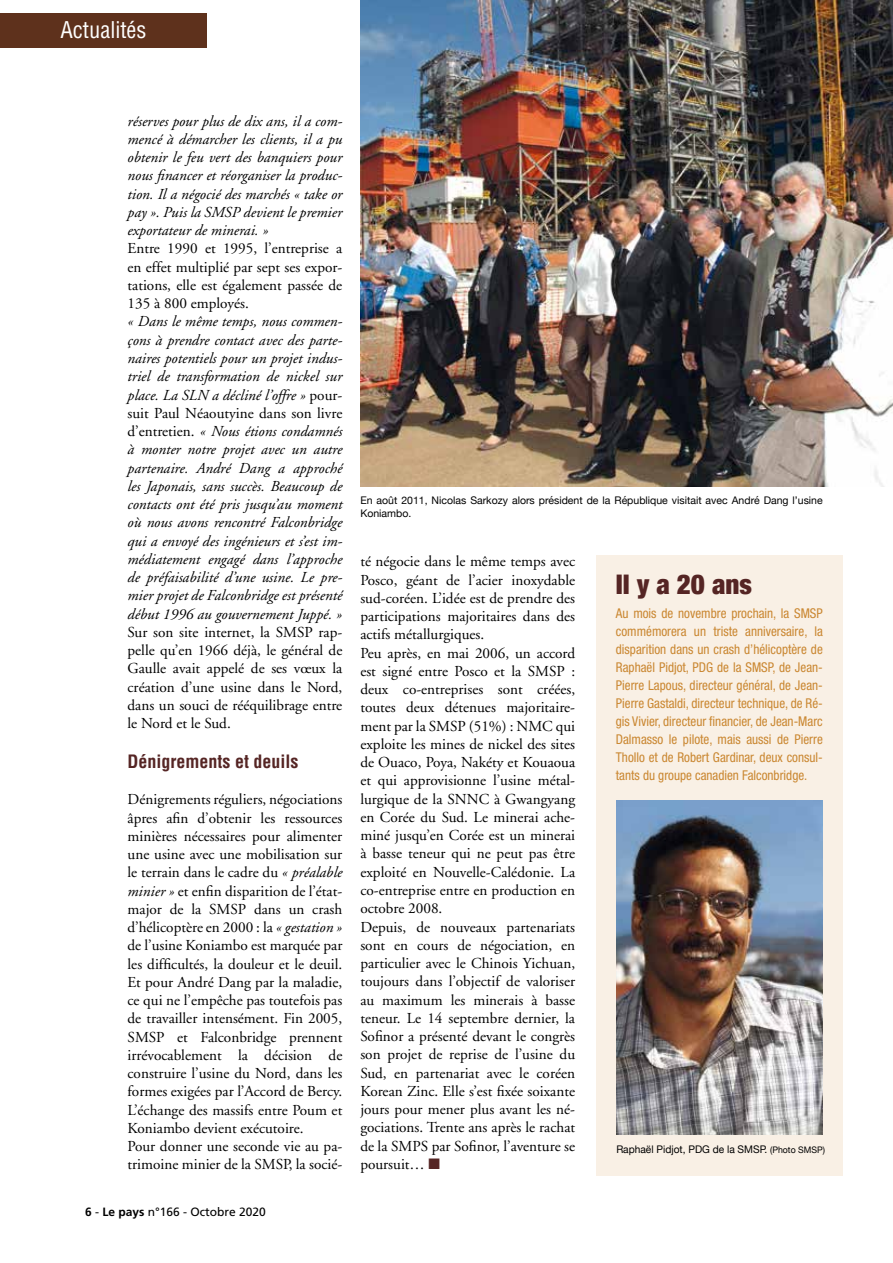
<style>
.page{position:relative;width:893px;height:1263px;background:#fff}
.page>*{position:absolute;margin:0;border:0;box-sizing:border-box;transform-origin:0 0}
.t1{font:900 condensed 27px "Helvetica Neue";color:#552524}
.t2{font:condensed 22.5px "Helvetica";color:#fff}
.t3{font:700 condensed 18px "Helvetica";color:#552524}
.t4{font:15.15px/18.3px "Adobe Garamond";color:#000;text-align:justify}
.t5{font:italic 15.15px/18.3px "Adobe Garamond";color:#000;text-align:justify}
.t6{font:condensed 13.5px/18px "Helvetica Neue";color:#ca8731;text-align:justify}
.t7{font:12px "Frutiger";color:#000}
.t8{font:10.5px/13.5px "Helvetica Neue";color:#000}
.s1{font-style:normal}
.s2{font-style:italic}
.s3{font-weight:700}
.s4{color:#552524}
.s5{font-size:9px}
</style>
<div class="page">
<div style="left:596px;top:555px;width:246px;height:620px;background:#f9f0e5"></div>
<div style="left:0;top:13px;width:207px;height:34px;background:#5e311c"></div>
<img style="left:360px;top:0;width:533px;height:486px">
<img style="left:616px;top:800px;width:207px;height:335px">
<h2 class="t2" style="left:60px;top:16px;width:88px">Actualités</h2>
<p class="t5" style="left:128px;top:112px;width:216px">réserves pour plus de dix ans, il a com&shy;mencé à démarcher les clients, il a pu obtenir le feu vert des banquiers pour nous financer et réorganiser la produc&shy;tion. Il a négocié des marchés « take or pay ». Puis la SMSP devient le premier exportateur de minerai. »</p>
<p class="t4" style="left:128px;top:240px;width:216px">Entre 1990 et 1995, l’entreprise a en effet multiplié par sept ses expor&shy;tations, elle est également passée de 135 à 800 employés.</p>
<p class="t5" style="left:128px;top:313px;width:216px">« Dans le même temps, nous commen&shy;çons à prendre contact avec des parte&shy;naires potentiels pour un projet indus&shy;triel de transformation de nickel sur place. La SLN a décliné l’offre » <span class="s1">pour&shy;suit Paul Néaoutyine dans son livre d’entretien.</span> « Nous étions condamnés à monter notre projet avec un autre partenaire. André Dang a approché les Japonais, sans succès. Beaucoup de contacts ont été pris jusqu’au moment où nous avons rencontré Falconbridge qui a envoyé des ingénieurs et s’est im&shy;médiatement engagé dans l’approche de préfaisabilité d’une usine. Le pre&shy;mier projet de Falconbridge est présenté début 1996 au gouvernement Juppé. »</p>
<p class="t4" style="left:128px;top:623px;width:216px">Sur son site internet, la SMSP rap&shy;pelle qu’en 1966 déjà, le général de Gaulle avait appelé de ses vœux la création d’une usine dans le Nord, dans un souci de rééquilibrage entre le Nord et le Sud.</p>
<p class="t3" style="left:128px;top:750px;width:172px">Dénigrements et deuils</p>
<p class="t4" style="left:128px;top:791px;width:216px;text-align:left">Dénigrements réguliers, négociations âpres afin d’obtenir les ressources minières nécessaires pour alimenter une usine avec une mobilisation sur le terrain dans le cadre du <span class="s2">« préalable minier »</span> et enfin disparition de l’état&shy;major de la SMSP dans un crash d’hélicoptère en 2000 : la <span class="s2">« gestation » </span>de l’usine Koniambo est marquée par les difficultés, la douleur et le deuil.<br>Et pour André Dang par la maladie, ce qui ne l’empêche pas toutefois pas de travailler intensément. Fin 2005, SMSP et Falconbridge prennent irrévocablement la décision de construire l’usine du Nord, dans les formes exigées par l’Accord de Bercy.<br>L’échange des massifs entre Poum et Koniambo devient exécutoire.<br>Pour donner une seconde vie au pa&shy;trimoine minier de la SMSP, la socié-</p>
<p class="t7" style="left:85px;top:1204px;width:182px"><span class="s3">6</span> - <span class="s3">Le pays</span> n°166 - Octobre 2020</p>
<p class="t8" style="left:360px;top:494px;width:464px">En août 2011, Nicolas Sarkozy alors président de la République visitait avec André Dang l’usine<br>Koniambo.</p>
<p class="t4" style="left:360px;top:553px;width:216px;text-align:left">té négocie dans le même temps avec Posco, géant de l’acier inoxydable sud-coréen. L’idée est de prendre des participations majoritaires dans des actifs métallurgiques.<br>Peu après, en mai 2006, un accord est signé entre Posco et la SMSP : deux co-entreprises sont créées, toutes deux détenues majoritaire&shy;ment par la SMSP (51%) : NMC qui exploite les mines de nickel des sites de Ouaco, Poya, Nakéty et Kouaoua et qui approvisionne l’usine métal&shy;lurgique de la SNNC à Gwangyang en Corée du Sud. Le minerai ache&shy;miné jusqu’en Corée est un minerai à basse teneur qui ne peut pas être exploité en Nouvelle-Calédonie. La co-entreprise entre en production en octobre 2008.<br>Depuis, de nouveaux partenariats sont en cours de négociation, en particulier avec le Chinois Yichuan, toujours dans l’objectif de valoriser au maximum les minerais à basse teneur. Le 14 septembre dernier, la Sofinor a présenté devant le congrès son projet de reprise de l’usine du Sud, en partenariat avec le coréen Korean Zinc. Elle s’est fixée soixante jours pour mener plus avant les né&shy;gociations. Trente ans après le rachat de la SMPS par Sofinor, l’aventure se poursuit… <span class="s4">■</span></p>
<h1 class="t1" style="left:616px;top:568px;width:138px">Il y a 20 ans</h1>
<p class="t6" style="left:616px;top:604px;width:208px">Au mois de novembre prochain, la SMSP commémorera un triste anniversaire, la disparition dans un crash d’hélicoptère de Raphaël Pidjot, PDG de la SMSP, de Jean-Pierre Lapous, directeur général, de Jean-Pierre Gastaldi, directeur technique, de Ré&shy;gis Vivier, directeur financier, de Jean-Marc Dalmasso le pilote, mais aussi de Pierre Thollo et de Robert Gardinar, deux consul&shy;tants du groupe canadien Falconbridge.</p>
<p class="t8" style="left:616px;top:1142px;width:210px">Raphaël Pidjot, PDG de la SMSP. <span class="s5">(Photo SMSP)</span></p>
</div>
